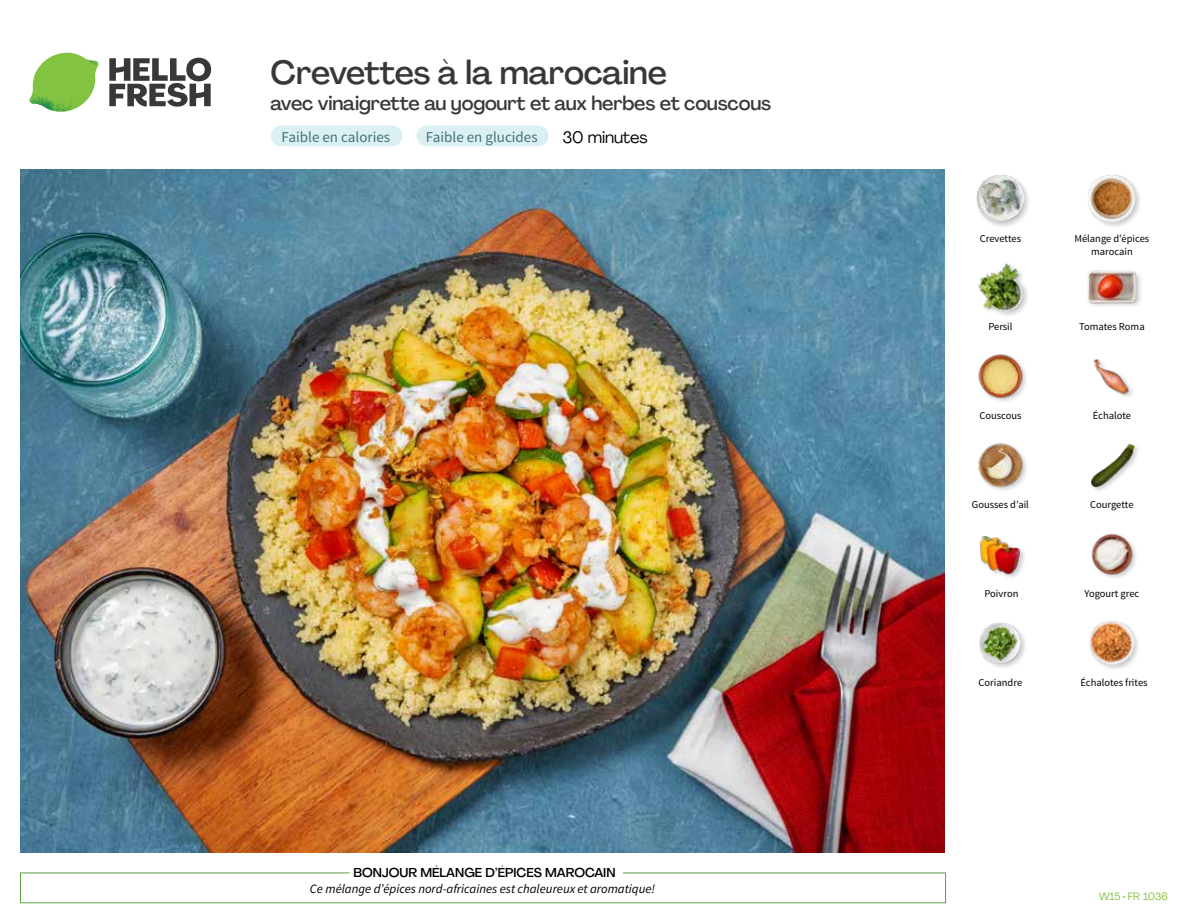
<style>
.page{position:relative;width:1188px;height:918px;background:#fff}
.page>*{position:absolute;margin:0;border:0;box-sizing:border-box;transform-origin:0 0}
.t1{font:500 33px "Agrandir";letter-spacing:-.01em;color:#383839}
.t2{font:500 19.5px "Agrandir";letter-spacing:-.01em;color:#383839}
.t3{font:16.5px "Agrandir";letter-spacing:-.01em;color:#000}
.t4{font:15px "Source Sans Pro";color:#43717b}
.t5{font:italic 12.75px "Source Sans Pro";color:#000}
.t6{font:500 12.75px "Agrandir";color:#000}
.t7{font:10.5px/13.5px "Source Sans Pro";color:#000;text-align:center}
.t8{font:10.5px "Agrandir";color:#82c341}
</style>
<div class="page">
<div style="left:271px;top:125px;width:132px;height:21px;background:#dbf0f2;border-radius:10px"></div>
<svg style="left:109px;top:57px;width:102px;height:50px"></svg>
<svg style="left:34px;top:53px;width:62px;height:40px"></svg>
<img style="left:67px;top:53px;width:32px;height:26px">
<img style="left:33px;top:75px;width:59px;height:11px">
<img style="left:29px;top:79px;width:61px;height:33px">
<img style="left:65px;top:86px;width:27px;height:25px">
<div style="left:20px;top:873px;width:926px;height:30px;border:1px solid #609f43"></div>
<div style="left:350px;top:865px;width:273px;height:15px;background:#fff"></div>
<img style="left:21px;top:170px;width:924px;height:682px">
<div style="left:417px;top:125px;width:132px;height:21px;background:#dbf0f2;border-radius:10px"></div>
<div style="left:1089px;top:620px;width:52px;height:52px;background:#000;opacity:.2"></div>
<img style="left:1090px;top:621px;width:44px;height:44px">
<div style="left:979px;top:621px;width:49px;height:49px;background:#000;opacity:.2"></div>
<img style="left:980px;top:622px;width:41px;height:41px">
<img style="left:1091px;top:533px;width:45px;height:45px">
<div style="left:979px;top:535px;width:48px;height:46px;background:#000;opacity:.2"></div>
<img style="left:980px;top:535px;width:41px;height:39px">
<div style="left:1090px;top:443px;width:51px;height:51px;background:#000;opacity:.2"></div>
<img style="left:1090px;top:443px;width:45px;height:45px">
<img style="left:978px;top:443px;width:49px;height:48px">
<img style="left:1093px;top:359px;width:40px;height:38px">
<img style="left:978px;top:354px;width:48px;height:47px">
<div style="left:1086px;top:270px;width:58px;height:39px;background:#000;opacity:.2"></div>
<img style="left:1087px;top:270px;width:50px;height:39px">
<div style="left:977px;top:262px;width:53px;height:56px;background:#000;opacity:.2"></div>
<img style="left:977px;top:263px;width:48px;height:48px">
<div style="left:1087px;top:173px;width:56px;height:56px;background:#000;opacity:.2"></div>
<img style="left:1088px;top:174px;width:48px;height:49px">
<div style="left:976px;top:174px;width:55px;height:55px;background:#000;opacity:.2"></div>
<img style="left:977px;top:175px;width:47px;height:47px">
<h1 class="t1" style="left:271px;top:52px;width:398px">Crevettes à la marocaine</h1>
<h2 class="t2" style="left:271px;top:91px;width:502px">avec vinaigrette au yogourt et aux herbes et couscous</h2>
<h3 class="t4" style="left:282px;top:127px;width:110px">Faible en calories</h3>
<h3 class="t4" style="left:426px;top:127px;width:113px">Faible en glucides</h3>
<h3 class="t3" style="left:562px;top:127px;width:87px">30 minutes</h3>
<p class="t6" style="left:353px;top:864px;width:264px">BONJOUR MÉLANGE D’ÉPICES MAROCAIN</p>
<p class="t5" style="left:310px;top:881px;width:347px">Ce mélange d’épices nord-africaines est chaleureux et aromatique!</p>
<p class="t7" style="left:980px;top:232px;width:43px">Crevettes</p>
<p class="t7" style="left:1074px;top:232px;width:76px">Mélange d’épices marocain</p>
<p class="t7" style="left:988px;top:320px;width:26px">Persil</p>
<p class="t7" style="left:1079px;top:320px;width:67px">Tomates Roma</p>
<p class="t7" style="left:979px;top:409px;width:44px">Couscous</p>
<p class="t7" style="left:1093px;top:409px;width:40px">Échalote</p>
<p class="t7" style="left:972px;top:498px;width:59px">Gousses d’ail</p>
<p class="t7" style="left:1090px;top:498px;width:45px">Courgette</p>
<p class="t7" style="left:985px;top:587px;width:35px">Poivron</p>
<p class="t7" style="left:1084px;top:587px;width:56px">Yogourt grec</p>
<p class="t7" style="left:979px;top:675px;width:45px">Coriandre</p>
<p class="t7" style="left:1080px;top:675px;width:69px">Échalotes frites</p>
<p class="t8" style="left:1099px;top:890px;width:70px">W15 • FR 1036</p>
</div>
